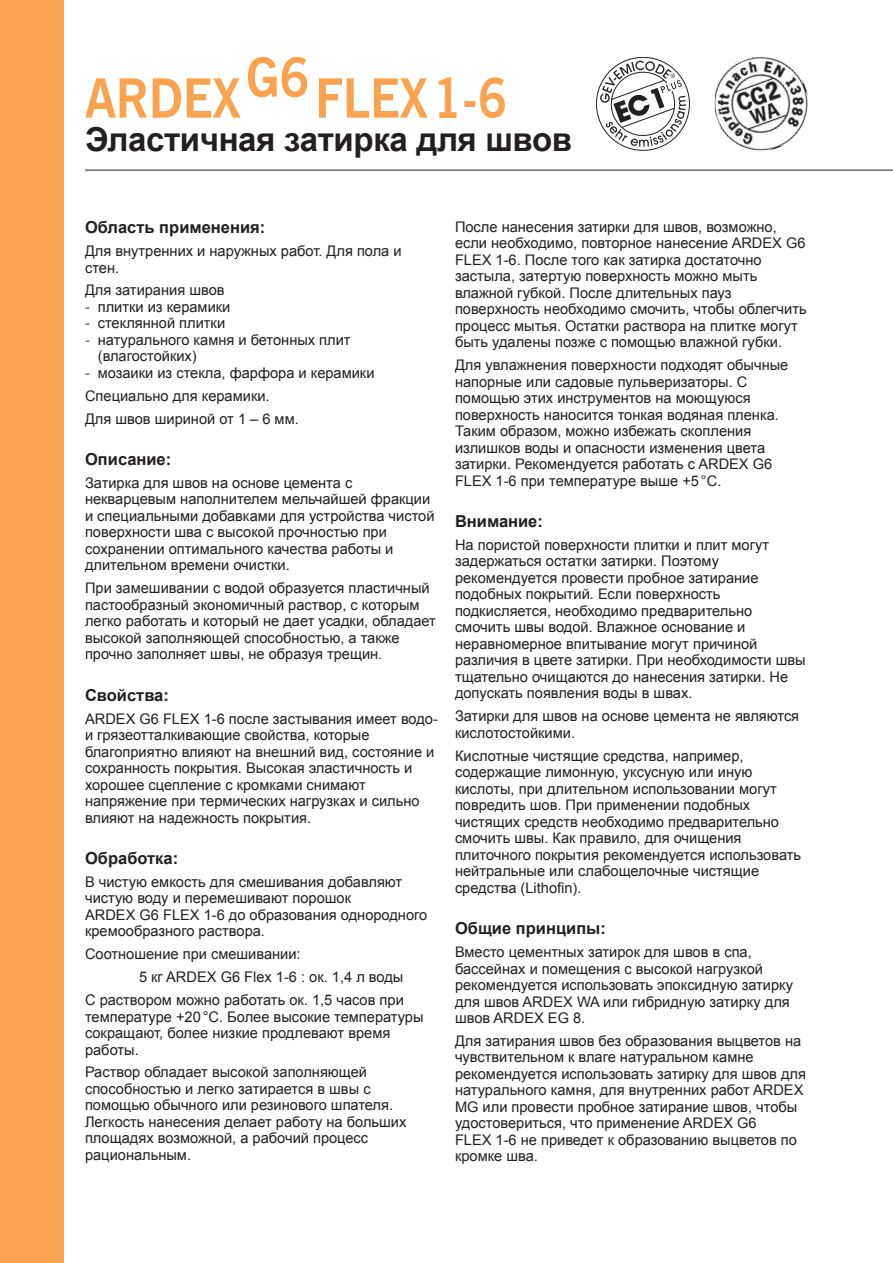
<style>
.page{position:relative;width:893px;height:1263px;background:#fff}
.page>*{position:absolute;margin:0;border:0;box-sizing:border-box;transform-origin:0 0}
.Produktname_Innensei{font:700 54px "News Gothic BT";letter-spacing:-.01em;color:#f9a350;scale:.93 1}
.Produktbezeichnung_I{font:700 33px "Arial";letter-spacing:-.01em;color:#231f20}
.Zwischentitel{font:700 16.5px "Arial";color:#231f20}
.Grundtext_mit_Abstan{font:14.7px/16.5px "Arial";color:#231f20}
.s1{font-family:"News Gothic BT"}
</style>
<div class="page">
<div style="left:0;top:0;width:64px;height:1263px;background:#f9a350"></div>
<hr style="left:85px;top:170px;width:808px;height:1px;background:#231f20">
<svg style="left:596px;top:57px;width:94px;height:94px"></svg>
<img style="left:715px;top:57px;width:93px;height:94px">
<p class="Produktname_Innensei" style="left:85px;top:66px;width:455px">ARDEXG6FLEX1-6</p>
<p class="Produktbezeichnung_I" style="left:85px;top:117px;width:489px">Эластичная затирка для швов</p>
<p class="Zwischentitel" style="left:85px;top:216px;width:182px">Область применения:</p>
<p class="Grundtext_mit_Abstan" style="left:85px;top:243px;width:318px">Для внутренних и наружных работ. Для пола и стен.</p>
<p class="Grundtext_mit_Abstan" style="left:85px;top:282px;width:141px">Для затирания швов</p>
<p class="Grundtext_mit_Abstan" style="left:85px;top:299px;width:147px"><span class="s1">-</span> плитки из керамики</p>
<p class="Grundtext_mit_Abstan" style="left:85px;top:315px;width:142px"><span class="s1">-</span> стеклянной плитки</p>
<p class="Grundtext_mit_Abstan" style="left:98px;top:332px;width:254px;text-indent:-13px"><span class="s1">-</span> натурального камня и бетонных плит (влагостойких)</p>
<p class="Grundtext_mit_Abstan" style="left:85px;top:365px;width:291px"><span class="s1">-</span> мозаики из стекла, фарфора и керамики</p>
<p class="Grundtext_mit_Abstan" style="left:85px;top:387px;width:186px">Специально для керамики.</p>
<p class="Grundtext_mit_Abstan" style="left:85px;top:410px;width:215px">Для швов шириной от 1 – 6 мм.</p>
<p class="Zwischentitel" style="left:85px;top:448px;width:88px">Описание:</p>
<p class="Grundtext_mit_Abstan" style="left:85px;top:475px;width:351px">Затирка для швов на основе цемента с некварцевым наполнителем мельчайшей фракции и специальными добавками для устройства чистой поверхности шва с высокой прочностью при сохранении оптимального качества работы и длительном времени очистки.</p>
<p class="Grundtext_mit_Abstan" style="left:85px;top:580px;width:352px">При замешивании с водой образуется пластичный пастообразный экономичный раствор, с которым легко работать и который не дает усадки, обладает высокой заполняющей способностью, а также прочно заполняет швы, не образуя трещин.</p>
<p class="Zwischentitel" style="left:85px;top:684px;width:85px">Свойства:</p>
<p class="Grundtext_mit_Abstan" style="left:85px;top:710px;width:354px">ARDEX G6 FLEX 1-6 после застывания имеет водо&shy;и грязеотталкивающие свойства, которые благоприятно влияют на внешний вид, состояние и сохранность покрытия. Высокая эластичность и хорошее сцепление с кромками снимают напряжение при термических нагрузках и сильно влияют на надежность покрытия.</p>
<p class="Zwischentitel" style="left:85px;top:847px;width:95px">Обработка:</p>
<p class="Grundtext_mit_Abstan" style="left:85px;top:874px;width:344px">В чистую емкость для смешивания добавляют чистую воду и перемешивают порошок<br>ARDEX G6 FLEX 1-6 до образования однородного кремообразного раствора.</p>
<p class="Grundtext_mit_Abstan" style="left:85px;top:946px;width:217px">Соотношение при смешивании:</p>
<p class="Grundtext_mit_Abstan" style="left:139px;top:969px;width:266px">5 кг ARDEX G6 Flex 1-6 : ок. 1,4 л воды</p>
<p class="Grundtext_mit_Abstan" style="left:85px;top:992px;width:340px">С раствором можно работать ок. 1,5 часов при температуре +20°C. Более высокие температуры сокращают, более низкие продлевают время работы.</p>
<p class="Grundtext_mit_Abstan" style="left:85px;top:1064px;width:323px">Раствор обладает высокой заполняющей способностью и легко затирается в швы с помощью обычного или резинового шпателя.<br>Легкость нанесения делает работу на больших площадях возможной, а рабочий процесс рациональным.</p>
<p class="Grundtext_mit_Abstan" style="left:455px;top:218px;width:353px">После нанесения затирки для швов, возможно, если необходимо, повторное нанесение ARDEX G6<br>FLEX 1-6. После того как затирка достаточно застыла, затертую поверхность можно мыть влажной губкой. После длительных пауз поверхность необходимо смочить, чтобы облегчить процесс мытья. Остатки раствора на плитке могут быть удалены позже с помощью влажной губки.</p>
<p class="Grundtext_mit_Abstan" style="left:455px;top:357px;width:335px">Для увлажнения поверхности подходят обычные напорные или садовые пульверизаторы. С помощью этих инструментов на моющуюся поверхность наносится тонкая водяная пленка.<br>Таким образом, можно избежать скопления излишков воды и опасности изменения цвета затирки. Рекомендуется работать с ARDEX G6<br>FLEX 1-6 при температуре выше +5°C.</p>
<p class="Zwischentitel" style="left:455px;top:510px;width:89px">Внимание:</p>
<p class="Grundtext_mit_Abstan" style="left:455px;top:537px;width:352px">На пористой поверхности плитки и плит могут задержаться остатки затирки. Поэтому рекомендуется провести пробное затирание подобных покрытий. Если поверхность подкисляется, необходимо предварительно смочить швы водой. Влажное основание и неравномерное впитывание могут причиной различия в цвете затирки. При необходимости швы тщательно очищаются до нанесения затирки. Не допускать появления воды в швах.</p>
<p class="Grundtext_mit_Abstan" style="left:455px;top:708px;width:346px">Затирки для швов на основе цемента не являются кислотостойкими.</p>
<p class="Grundtext_mit_Abstan" style="left:455px;top:747px;width:348px">Кислотные чистящие средства, например, содержащие лимонную, уксусную или иную кислоты, при длительном использовании могут повредить шов. При применении подобных чистящих средств необходимо предварительно смочить швы. Как правило, для очищения плиточного покрытия рекомендуется использовать нейтральные или слабощелочные чистящие средства (Lithofin).</p>
<p class="Zwischentitel" style="left:455px;top:917px;width:152px">Общие принципы:</p>
<p class="Grundtext_mit_Abstan" style="left:455px;top:944px;width:340px">Вместо цементных затирок для швов в спа, бассейнах и помещения с высокой нагрузкой рекомендуется использовать эпоксидную затирку для швов ARDEX WA или гибридную затирку для швов ARDEX EG 8.</p>
<p class="Grundtext_mit_Abstan" style="left:455px;top:1033px;width:353px">Для затирания швов без образования выцветов на чувствительном к влаге натуральном камне рекомендуется использовать затирку для швов для натурального камня, для внутренних работ ARDEX MG или провести пробное затирание швов, чтобы удостовериться, что применение ARDEX G6<br>FLEX 1-6 не приведет к образованию выцветов по кромке шва.</p>
</div>
